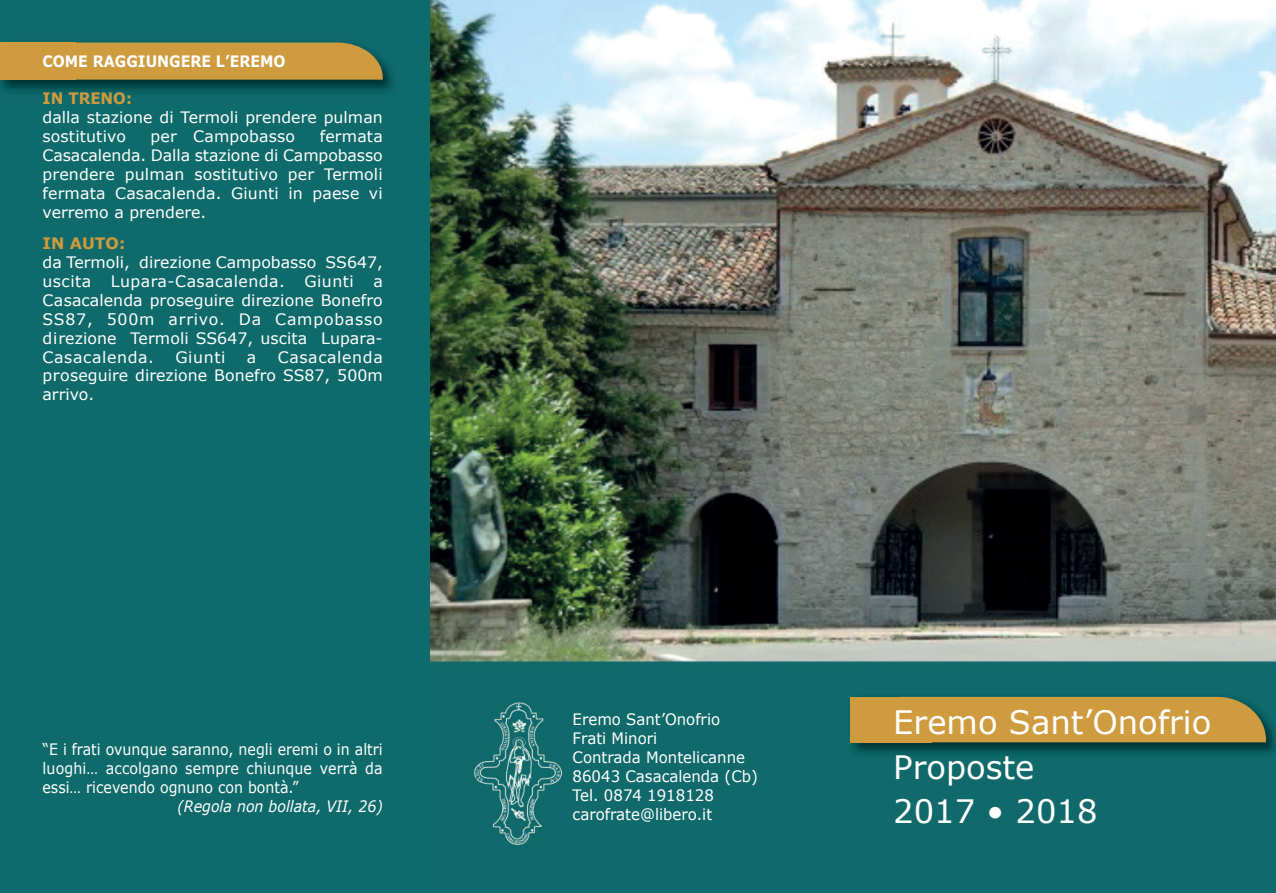
<style>
.page{position:relative;width:1276px;height:893px;background:#fff}
.page>*{position:absolute;margin:0;border:0;box-sizing:border-box;transform-origin:0 0}
.t1{font:32.25px/44.4px "Verdana";color:#fff}
.t2{font:15.75px/18.9px "Verdana";color:#fff;text-align:justify}
.t3{font:15.75px/18.9px "Verdana";color:#fff;text-align:justify;scale:.9 1}
.t4{font:15.75px/18.9px "Verdana";color:#fff;scale:.95 1}
.t5{font:italic 15.75px "Verdana";color:#fff;scale:.9 1}
.t6{font:700 15.75px "Verdana";letter-spacing:.055em;color:#fff;scale:.9 1}
.t7{font:700 15.75px "Verdana";color:#cf9b3f;scale:.95 1}
.t8{font:700 15.75px "Verdana";color:#cf9b3f}
</style>
<div class="page">
<div style="left:0;top:1px;width:1276px;height:892px;background:#0f6a6b"></div>
<img style="left:431px;top:1px;width:845px;height:844px">
<img style="left:0;top:42px;width:392px;height:49px">
<div style="left:75px;top:43px;width:308px;height:37px;background:#cf9b3f"></div>
<div style="left:0;top:43px;width:75px;height:37px;background:#cf9b3f"></div>
<img style="left:844px;top:690px;width:432px;height:72px">
<div style="left:932px;top:697px;width:334px;height:45px;background:#cf9b3f"></div>
<div style="left:850px;top:697px;width:82px;height:45px;background:#cf9b3f"></div>
<p class="t6" style="left:43px;top:51px;width:272px">COME RAGGIUNGERE L’EREMO</p>
<p class="t7" style="left:43px;top:88px;width:96px">IN TRENO:</p>
<p class="t2" style="left:43px;top:107px;width:342px">dalla stazione di Termoli prendere pulman sostitutivo</p>
<p class="t2" style="left:43px;top:126px;width:342px;text-indent:277px">fermata Casacalenda. Dalla stazione di Campobasso prendere pulman sostitutivo per Termoli fermata Casacalenda. Giunti in paese vi verremo a prendere.</p>
<p class="t8" style="left:43px;top:233px;width:84px">IN AUTO:</p>
<p class="t2" style="left:43px;top:252px;width:342px">da Termoli, direzione Campobasso SS647, uscita Lupara-Casacalenda. Giunti a Casacalenda proseguire direzione Bonefro SS87, 500m arrivo. Da Campobasso direzione Termoli SS647, uscita Lupara-Casacalenda.</p>
<p class="t2" style="left:151px;top:126px;width:146px">per Campobasso</p>
<p class="t2" style="left:43px;top:347px;width:342px;text-indent:235px">Casacalenda proseguire direzione Bonefro SS87, 500m arrivo.</p>
<p class="t2" style="left:175px;top:347px;width:52px">Giunti</p>
<p class="t2" style="left:247px;top:347px;width:11px">a</p>
<p class="t3" style="left:43px;top:739px;width:379px">“E i frati ovunque saranno, negli eremi o in altri luoghi… accolgano sempre chiunque verrà da essi… ricevendo ognuno con bontà.”</p>
<p class="t5" style="left:177px;top:796px;width:230px">(Regola non bollata, VII, 26)</p>
<p class="t4" style="left:572px;top:709px;width:196px">Eremo Sant’Onofrio<br>Frati Minori<br>Contrada Montelicanne<br>86043 Casacalenda (Cb)<br>Tel. 0874 1918128 carofrate@libero.it</p>
<h1 class="t1" style="left:893px;top:699px;width:320px">Eremo Sant’Onofrio<br>Proposte<br>2017 • 2018</h1>
</div>
